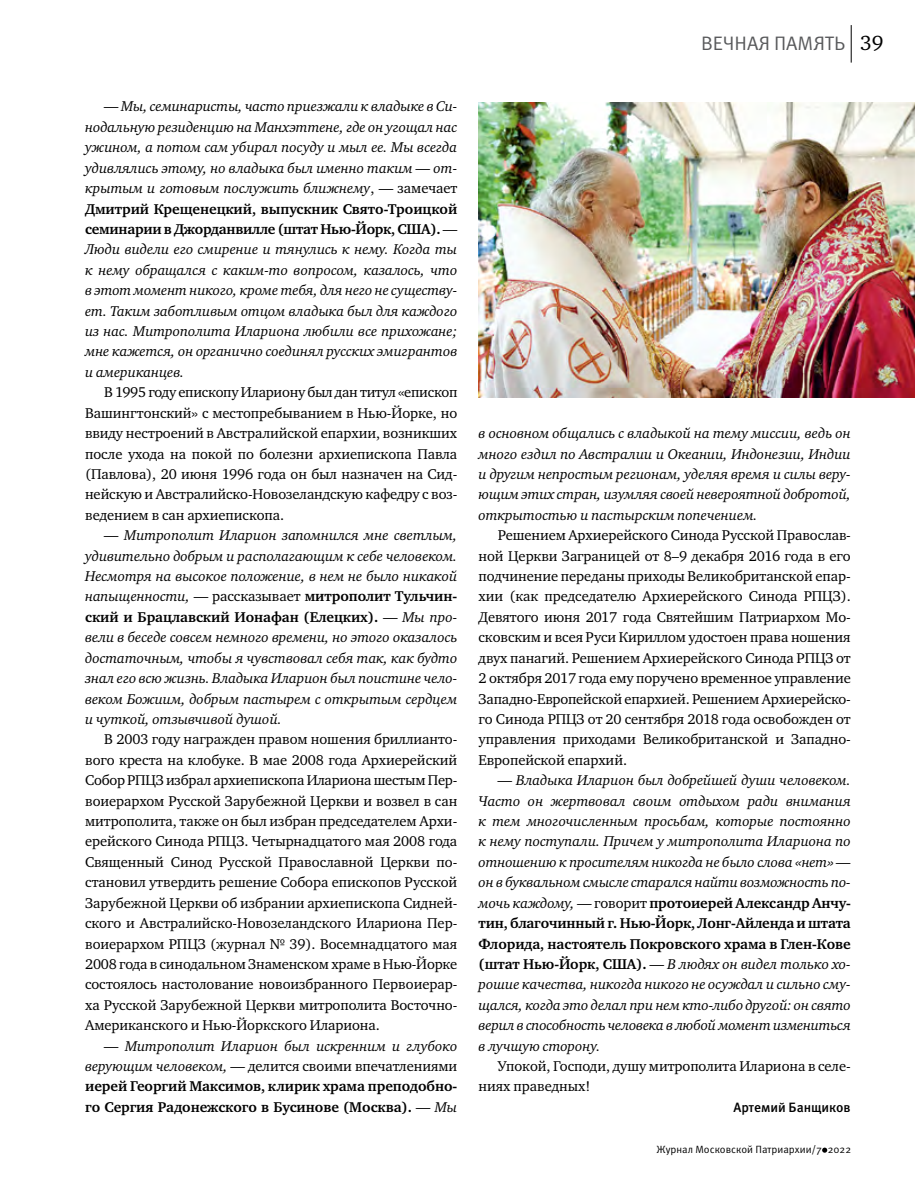
<style>
.page{position:relative;width:915px;height:1191px;background:#fff}
.page>*{position:absolute;margin:0;border:0;box-sizing:border-box;transform-origin:0 0}
.t1{font:19.5px "Meta Pro";letter-spacing:-.005em;color:#58595b}
.t2{font:italic 14.55px/20.4px "Charter ITC";letter-spacing:-.005em;color:#000;text-align:justify}
.t3{font:14.55px/20.4px "Charter ITC";letter-spacing:-.005em;color:#000;text-align:justify}
.t4{font:700 14.55px/20.4px "Charter ITC";letter-spacing:-.005em;color:#000;text-align:justify}
.t5{font:500 13.5px "Meta Pro";letter-spacing:-.005em;color:#000}
.t6{font:10.5px "Meta Pro";color:#000}
.s1{font-style:normal}
.s2{font-weight:700;font-style:normal}
.s3{font-weight:400;font-style:italic}
.s4{font-weight:400}
.s5{font-family:"Charter ITC";font-size:21px;color:#000}
</style>
<div class="page">
<svg style="left:822px;top:1147px;width:5px;height:5px"></svg>
<hr style="left:850px;top:25px;width:1px;height:38px;background:#000">
<img style="left:478px;top:102px;width:436px;height:295px">
<p class="t2" style="left:85px;top:96px;width:373px;text-indent:19px">— Мы, семинаристы, часто приезжали к владыке в Си&shy;нодальную резиденцию на Манхэттене, где он угощал нас ужином, а потом сам убирал посуду и мыл ее. Мы всегда удивлялись этому, но владыка был именно таким — от&shy;крытым и готовым послужить ближнему<span class="s1">, — замечает </span><span class="s2">Дмитрий Крещенецкий, выпускник Свято-Троицкой семинарии в Джорданвилле (штат Нью-Йорк, США).</span> <span class="s1">— </span>Люди видели его смирение и тянулись к нему. Когда ты к нему обращался с каким-то вопросом, казалось, что в этот момент никого, кроме тебя, для него не существу&shy;ет. Таким заботливым отцом владыка был для каждого из нас. Митрополита Илариона любили все прихожане; мне кажется, он органично соединял русских эмигрантов и американцев.</p>
<p class="t3" style="left:85px;top:382px;width:374px;text-indent:19px">В 1995 году епископу Илариону был дан титул «епископ Вашингтонский» с местопребыванием в Нью-Йорке, но ввиду нестроений в Австралийской епархии, возникших после ухода на покой по болезни архиепископа Павла (Павлова), 20 июня 1996 года он был назначен на Сид&shy;нейскую и Австралийско-Новозеландскую кафедру с воз&shy;ведением в сан архиепископа.</p>
<p class="t2" style="left:85px;top:525px;width:373px;text-indent:19px">— Митрополит Иларион запомнился мне светлым, удивительно добрым и располагающим к себе человеком.<br>Несмотря на высокое положение, в нем не было никакой напыщенности, <span class="s1">— рассказывает</span> <span class="s2">митрополит Тульчин&shy;ский и Брацлавский Ионафан (Елецких).</span> <span class="s1">—</span> Мы про&shy;вели в беседе совсем немного времени, но этого оказалось достаточным, чтобы я чувствовал себя так, как будто знал его всю жизнь. Владыка Иларион был поистине чело&shy;веком Божиим, добрым пастырем с открытым сердцем и чуткой, отзывчивой душой.</p>
<p class="t3" style="left:85px;top:729px;width:373px;text-indent:19px">В 2003 году награжден правом ношения бриллианто&shy;вого креста на клобуке. В мае 2008 года Архиерейский Собор РПЦЗ избрал архиепископа Илариона шестым Пер&shy;воиерархом Русской Зарубежной Церкви и возвел в сан митрополита, также он был избран председателем Архи&shy;ерейского Синода РПЦЗ. Четырнадцатого мая 2008 года Cвященный Синод Русской Православной Церкви по&shy;становил утвердить решение Собора епископов Русской Зарубежной Церкви об избрании архиепископа Сидней&shy;ского и Австралийско-Новозеландского Илариона Пер&shy;воиерархом РПЦЗ (журнал № 39). Восемнадцатого мая 2008 года в синодальном Знаменском храме в Нью-Йорке состоялось настолование новоизбранного Первоиерар&shy;ха Русской Зарубежной Церкви митрополита Восточно-Американского и Нью-Йоркского Илариона.</p>
<p class="t4" style="left:85px;top:1035px;width:373px;text-indent:19px"><span class="s3">— Митрополит Иларион был искренним и глубоко верующим человеком,</span> <span class="s4">— делится своими впечатлениями </span>иерей Георгий Максимов, клирик храма преподобно&shy;го Сергия Радонежского в Бусинове (Москва). <span class="s3">— Мы</span></p>
<h1 class="t1" style="left:701px;top:31px;width:184px">ВЕЧНАЯ ПАМЯТЬ <span class="s5">39</span></h1>
<p class="t2" style="left:478px;top:423px;width:373px">в основном общались с владыкой на тему миссии, ведь он много ездил по Австралии и Океании, Индонезии, Индии и другим непростым регионам, уделяя время и силы веру&shy;ющим этих стран, изумляя своей невероятной добротой, открытостью и пастырским попечением.</p>
<p class="t3" style="left:478px;top:525px;width:373px;text-indent:19px">Решением Архиерейского Синода Русской Православ&shy;ной Церкви Заграницей от 8–9 декабря 2016 года в его подчинение переданы приходы Великобританской епар&shy;хии (как председателю Архиерейского Синода РПЦЗ).<br>Девятого июня 2017 года Святейшим Патриархом Мо&shy;сковским и всея Руси Кириллом удостоен права ношения двух панагий. Решением Архиерейского Синода РПЦЗ от 2 октября 2017 года ему поручено временное управление Западно-Европейской епархией. Решением Архиерейско&shy;го Синода РПЦЗ от 20 сентября 2018 года освобожден от управления приходами Великобританской и Западно-Европейской епархий.</p>
<p class="t2" style="left:478px;top:770px;width:373px;text-indent:19px">— Владыка Иларион был добрейшей души человеком.<br>Часто он жертвовал своим отдыхом ради внимания к тем многочисленным просьбам, которые постоянно к нему поступали. Причем у митрополита Илариона по отношению к просителям никогда не было слова «нет» — он в буквальном смысле старался найти возможность по&shy;мочь каждому, <span class="s1">— говорит</span> <span class="s2">протоиерей Александр Анчу&shy;тин, благочинный г. Нью-Йорк, Лонг-Айленда и штата Флорида, настоятель Покровского храма в Глен-Кове (штат Нью-Йорк, США).</span> — В людях он видел только хо&shy;рошие качества, никогда никого не осуждал и сильно сму&shy;щался, когда это делал при нем кто-либо другой: он свято верил в способность человека в любой момент измениться в лучшую сторону.</p>
<p class="t3" style="left:478px;top:1055px;width:373px;text-indent:19px">Упокой, Господи, душу митрополита Илариона в селе&shy;ниях праведных!</p>
<p class="t5" style="left:733px;top:1098px;width:119px">Артемий Банщиков</p>
<p class="t6" style="left:656px;top:1142px;width:196px">Журнал Московской Патриархии/7 2022</p>
</div>
